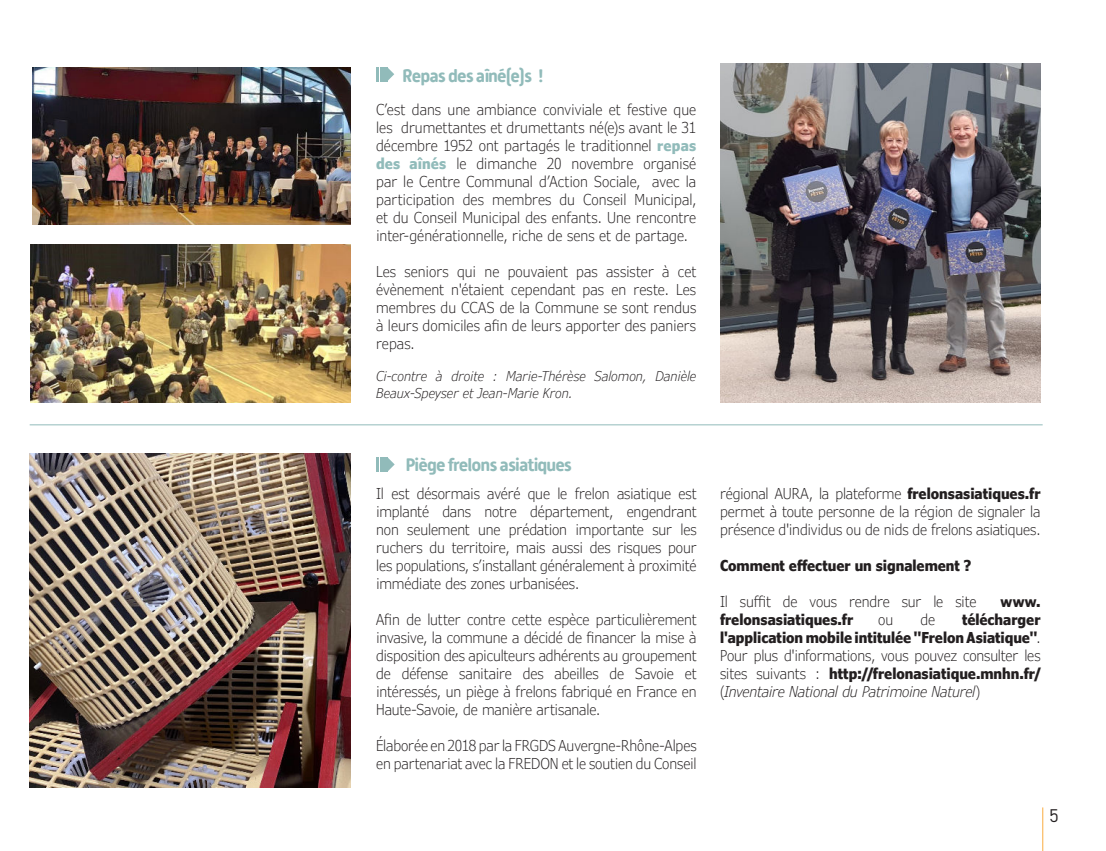
<style>
.page{position:relative;width:1106px;height:851px;background:#fff}
.page>*{position:absolute;margin:0;border:0;box-sizing:border-box;transform-origin:0 0}
.t1{font:700 18px "Alwyn New Rounded";letter-spacing:-.05em;color:#91bbba}
.t2{font:18px "Bahnschrift";color:#231f20}
.t3{font:300 condensed 15px/18px "Verdana Pro";letter-spacing:-.01em;color:#231f20;text-align:justify}
.t4{font:700 condensed 15px/18px "Verdana Pro";color:#231f20;text-align:justify}
.t5{font:italic 300 condensed 13.5px/16.2px "Verdana Pro";letter-spacing:.005em;color:#231f20}
.s1{font-weight:700;color:#91bbba}
.s2{font-weight:700}
.s3{font-weight:300}
.s4{font-weight:300;font-style:italic}
</style>
<div class="page">
<img style="left:31px;top:244px;width:319px;height:159px">
<img style="left:30px;top:453px;width:320px;height:334px">
<img style="left:32px;top:67px;width:319px;height:157px">
<hr style="left:1042px;top:807px;width:1px;height:43px;background:#fbb655">
<svg style="left:387px;top:457px;width:8px;height:14px"></svg>
<div style="left:380px;top:457px;width:7px;height:14px;background:#91bbba"></div>
<hr style="left:376px;top:457px;width:3px;height:14px;background:#91bbba">
<hr style="left:30px;top:424px;width:1012px;height:1px;background:#91bbba">
<img style="left:720px;top:64px;width:320px;height:339px">
<svg style="left:376px;top:67px;width:18px;height:14px"></svg>
<p class="t1" style="left:402px;top:65px;width:143px">Repas des aîné(e)s !</p>
<p class="t3" style="left:376px;top:101px;width:321px">C’est dans une ambiance conviviale et festive que les drumettantes et drumettants né(e)s avant le 31 décembre 1952 ont partagés le traditionnel <span class="s1">repas des aînés</span> le dimanche 20 novembre organisé par le Centre Communal d’Action Sociale, avec la participation des membres du Conseil Municipal, et du Conseil Municipal des enfants. Une rencontre inter-générationnelle, riche de sens et de partage.</p>
<p class="t3" style="left:376px;top:263px;width:321px">Les seniors qui ne pouvaient pas assister à cet évènement n'étaient cependant pas en reste. Les membres du CCAS de la Commune se sont rendus à leurs domiciles afin de leurs apporter des paniers repas.</p>
<p class="t5" style="left:376px;top:369px;width:321px">Ci-contre à droite : Marie-Thérèse Salomon, Danièle<br>Beaux-Speyser et Jean-Marie Kron.</p>
<p class="t1" style="left:405px;top:454px;width:168px">Piège frelons asiatiques</p>
<p class="t3" style="left:376px;top:485px;width:322px">Il est désormais avéré que le frelon asiatique est implanté dans notre département, engendrant non seulement une prédation importante sur les ruchers du territoire, mais aussi des risques pour les populations, s’installant généralement à proximité immédiate des zones urbanisées.</p>
<p class="t3" style="left:376px;top:610px;width:322px">Afin de lutter contre cette espèce particulièrement invasive, la commune a décidé de financer la mise à disposition des apiculteurs adhérents au groupement de défense sanitaire des abeilles de Savoie et intéressés, un piège à frelons fabriqué en France en Haute-Savoie, de manière artisanale.</p>
<p class="t3" style="left:376px;top:737px;width:322px">Élaborée en 2018 par la FRGDS Auvergne-Rhône-Alpes en partenariat avec la FREDON et le soutien du Conseil</p>
<p class="t3" style="left:720px;top:485px;width:322px">régional AURA, la plateforme <span class="s2">frelonsasiatiques.fr </span>permet à toute personne de la région de signaler la présence d'individus ou de nids de frelons asiatiques.</p>
<p class="t4" style="left:720px;top:556px;width:253px">Comment effectuer un signalement ?</p>
<p class="t3" style="left:720px;top:592px;width:258px">Il suffit de vous rendre sur le site</p>
<p class="t4" style="left:1000px;top:593px;width:41px">www.</p>
<p class="t4" style="left:720px;top:611px;width:135px">frelonsasiatiques.fr</p>
<p class="t3" style="left:878px;top:611px;width:16px">ou</p>
<p class="t3" style="left:920px;top:611px;width:16px">de</p>
<p class="t4" style="left:720px;top:611px;width:322px;text-indent:242px">télécharger l'application mobile intitulée "Frelon Asiatique"<span class="s3">.<br>Pour plus d'informations, vous pouvez consulter les sites suivants :</span> http://frelonasiatique.mnhn.fr/ <span class="s3">(</span><span class="s4">Inventaire National du Patrimoine Naturel</span><span class="s3">)</span></p>
<p class="t2" style="left:1049px;top:808px;width:11px">5</p>
</div>
